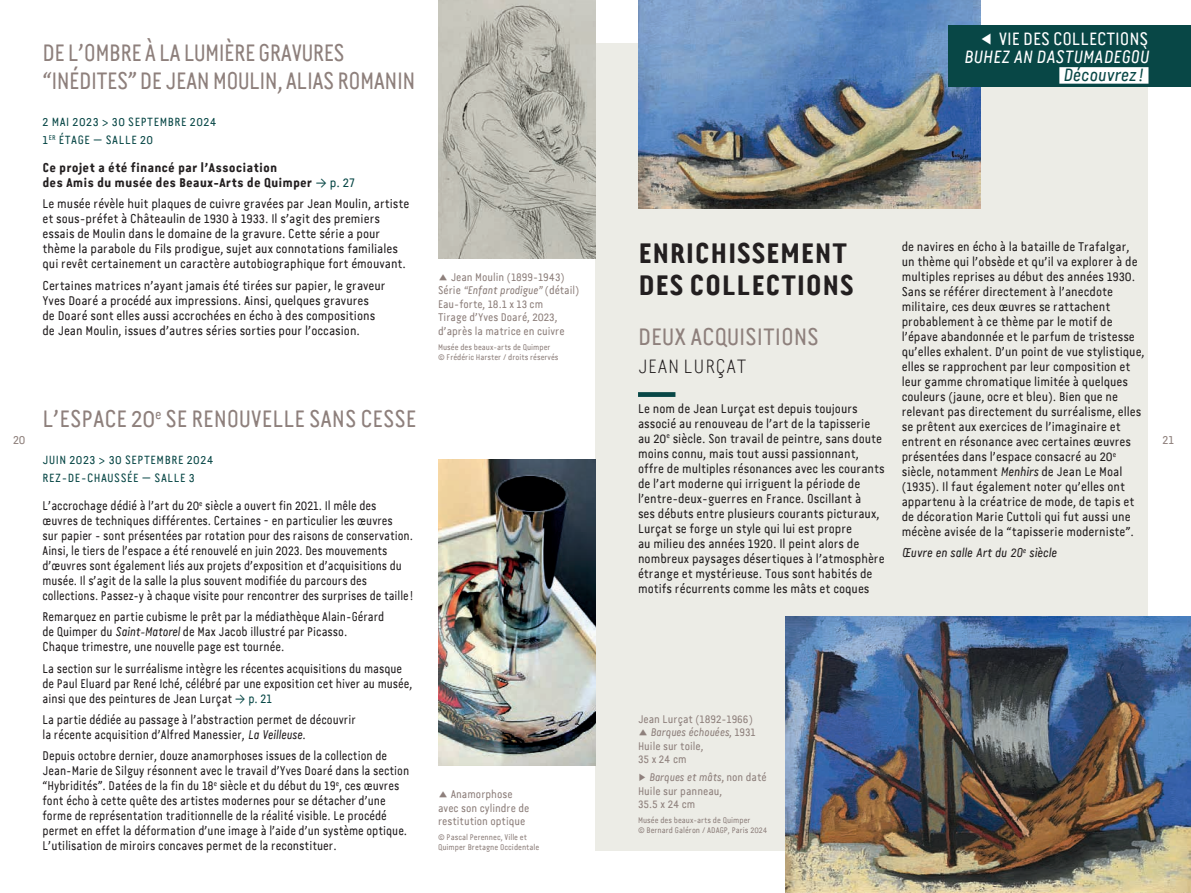
<style>
.page{position:relative;width:1191px;height:893px;background:#fff}
.page>*{position:absolute;margin:0;border:0;box-sizing:border-box;transform-origin:0 0}
.t1{font:700 28.5px/31.5px "Van Condensed LF";letter-spacing:-.005em;color:#231f20}
.t2{font:24px/28.5px "Van Condensed LF";letter-spacing:-.025em;color:#8e807c;scale:.95 1}
.t3{font:24px "Van Condensed LF";letter-spacing:-.005em;color:#8e807c}
.t4{font:300 19.5px "Van Condensed Light LF";letter-spacing:.035em;color:#231f20}
.t5{font:italic 18px "Van Condensed LF";letter-spacing:-.005em;color:#fff}
.t6{font:18px "Van Condensed LF";letter-spacing:-.005em;color:#fff}
.t7{font:italic 18px "Van Condensed LF";letter-spacing:-.005em;color:#084746}
.t8{font:12.75px/15px "Van Condensed LF";color:#231f20}
.t9{font:12.75px/15px "Van Condensed LF";color:#231f20;scale:.93 1}
.t10{font:700 12.75px/15px "Van Condensed LF";color:#231f20}
.t11{font:italic 12.75px "Van Condensed LF";color:#231f20}
.t12{font:12px/18px "Van Condensed LF";letter-spacing:.045em;color:#084746}
.t13{font:12px "Van Condensed LF";color:#8e807c}
.t14{font:11.25px/13.5px "Van Condensed LF";color:#8e807c}
.t15{font:italic 11.25px "Van Condensed LF";color:#8e807c}
.t16{font:8.25px/10.5px "Van Condensed LF";color:#8e807c}
.s1{font-family:"Calibri";font-weight:400;color:#084746}
.s2{font-weight:400;color:#084746}
.s3{font-style:italic}
.s4{font-family:"Calibri";color:#084746}
.s5{color:#084746}
.s6{font-style:normal}
</style>
<div class="page">
<div style="left:595px;top:43px;width:553px;height:807px;background:#ecece6"></div>
<img style="left:438px;top:0;width:157px;height:258px">
<img style="left:438px;top:459px;width:157px;height:306px">
<div style="left:638px;top:392px;width:37px;height:5px;background:#084746"></div>
<img style="left:785px;top:617px;width:406px;height:276px">
<img style="left:638px;top:0;width:342px;height:208px">
<div style="left:948px;top:26px;width:243px;height:61px;background:#084746"></div>
<div style="left:1059px;top:67px;width:89px;height:17px;background:#fff"></div>
<h3 class="t6" style="left:998px;top:28px;width:151px">VIE DES COLLECTIONS</h3>
<h3 class="t5" style="left:963px;top:45px;width:186px">BUHEZ AN DASTUMADEGOÙ</h3>
<h3 class="t7" style="left:1062px;top:64px;width:82px">Découvrez !</h3>
<h2 class="t2" style="left:43px;top:38px;width:394px">DE L’OMBRE À LA LUMIÈRE GRAVURES “INÉDITES” DE JEAN MOULIN, ALIAS ROMANIN</h2>
<p class="t12" style="left:43px;top:113px;width:176px">2 MAI 2023 &gt; 30 SEPTEMBRE 2024<br>1<sup>ER</sup> ÉTAGE — SALLE 20</p>
<p class="t10" style="left:43px;top:160px;width:314px">Ce projet a été financé par l’Association<br>des Amis du musée des Beaux-Arts de Quimper <span class="s1">→</span> <span class="s2">p. 27</span></p>
<p class="t8" style="left:43px;top:196px;width:368px">Le musée révèle huit plaques de cuivre gravées par Jean Moulin, artiste et sous-préfet à Châteaulin de 1930 à 1933. Il s’agit des premiers essais de Moulin dans le domaine de la gravure. Cette série a pour thème la parabole du Fils prodigue, sujet aux connotations familiales qui revêt certainement un caractère autobiographique fort émouvant.</p>
<p class="t8" style="left:43px;top:278px;width:345px">Certaines matrices n’ayant jamais été tirées sur papier, le graveur Yves Doaré a procédé aux impressions. Ainsi, quelques gravures<br>de Doaré sont elles aussi accrochées en écho à des compositions de Jean Moulin, issues d’autres séries sorties pour l’occasion.</p>
<p class="t8" style="left:901px;top:239px;width:244px">de navires en écho à la bataille de Trafalgar, un thème qui l’obsède et qu’il va explorer à de multiples reprises au début des années 1930.<br>Sans se référer directement à l’anecdote militaire, ces deux œuvres se rattachent probablement à ce thème par le motif de l’épave abandonnée et le parfum de tristesse qu’elles exhalent. D’un point de vue stylistique, elles se rapprochent par leur composition et leur gamme chromatique limitée à quelques couleurs (jaune, ocre et bleu). Bien que ne relevant pas directement du surréalisme, elles se prêtent aux exercices de l’imaginaire et entrent en résonance avec certaines œuvres présentées dans l’espace consacré au 20<sup>e </sup>siècle, notamment <span class="s3">Menhirs</span> de Jean Le Moal (1935). Il faut également noter qu’elles ont appartenu à la créatrice de mode, de tapis et de décoration Marie Cuttoli qui fut aussi une mécène avisée de la “tapisserie moderniste”.</p>
<p class="t11" style="left:901px;top:545px;width:157px">Œuvre en salle Art du 20<sup>e</sup> siècle</p>
<h1 class="t1" style="left:638px;top:238px;width:218px">ENRICHISSEMENT<br>DES COLLECTIONS</h1>
<h2 class="t3" style="left:638px;top:321px;width:183px">DEUX ACQUISITIONS</h2>
<h3 class="t4" style="left:638px;top:355px;width:110px">JEAN LURÇAT</h3>
<p class="t8" style="left:638px;top:401px;width:248px">Le nom de Jean Lurçat est depuis toujours associé au renouveau de l’art de la tapisserie au 20<sup>e</sup> siècle. Son travail de peintre, sans doute moins connu, mais tout aussi passionnant, offre de multiples résonances avec les courants de l’art moderne qui irriguent la période de l’entre-deux-guerres en France. Oscillant à<br>ses débuts entre plusieurs courants picturaux, Lurçat se forge un style qui lui est propre<br>au milieu des années 1920. Il peint alors de nombreux paysages désertiques à l’atmosphère étrange et mystérieuse. Tous sont habités de motifs récurrents comme les mâts et coques</p>
<p class="t14" style="left:438px;top:270px;width:143px;text-indent:13px">Jean Moulin (1899-1943)<br>Série <span class="s3">“Enfant prodigue”</span> (détail)<br>Eau-forte, 18.1 x 13 cm<br>Tirage d’Yves Doaré, 2023, d’après la matrice en cuivre</p>
<p class="t16" style="left:438px;top:341px;width:122px">Musée des beaux-arts de Quimper © Frédéric Harster / droits réservés</p>
<h2 class="t3" style="left:43px;top:404px;width:375px">L’ESPACE 20<sup>e</sup> SE RENOUVELLE SANS CESSE</h2>
<p class="t12" style="left:43px;top:451px;width:173px">JUIN 2023 &gt; 30 SEPTEMBRE 2024<br>REZ-DE-CHAUSSÉE — SALLE 3</p>
<p class="t9" style="left:43px;top:498px;width:400px">L’accrochage dédié à l’art du 20<sup>e</sup> siècle a ouvert fin 2021. Il mêle des œuvres de techniques différentes. Certaines – en particulier les œuvres<br>sur papier - sont présentées par rotation pour des raisons de conservation.<br>Ainsi, le tiers de l’espace a été renouvelé en juin 2023. Des mouvements d’œuvres sont également liés aux projets d’exposition et d’acquisitions du musée. Il s’agit de la salle la plus souvent modifiée du parcours des collections. Passez-y à chaque visite pour rencontrer des surprises de taille !</p>
<p class="t9" style="left:43px;top:609px;width:369px">Remarquez en partie cubisme le prêt par la médiathèque Alain-Gérard de Quimper du <span class="s3">Saint-Matorel</span> de Max Jacob illustré par Picasso.<br>Chaque trimestre, une nouvelle page est tournée.</p>
<p class="t9" style="left:43px;top:661px;width:399px">La section sur le surréalisme intègre les récentes acquisitions du masque de Paul Eluard par René Iché, célébré par une exposition cet hiver au musée, ainsi que des peintures de Jean Lurçat <span class="s4">→</span> <span class="s5">p. 21</span></p>
<p class="t9" style="left:43px;top:712px;width:338px">La partie dédiée au passage à l’abstraction permet de découvrir la récente acquisition d’Alfred Manessier, <span class="s3">La Veilleuse</span>.</p>
<p class="t9" style="left:43px;top:748px;width:396px">Depuis octobre dernier, douze anamorphoses issues de la collection de Jean-Marie de Silguy résonnent avec le travail d’Yves Doaré dans la section “Hybridités”. Datées de la fin du 18<sup>e</sup> siècle et du début du 19<sup>e</sup>, ces œuvres font écho à cette quête des artistes modernes pour se détacher d’une forme de représentation traditionnelle de la réalité visible. Le procédé permet en effet la déformation d’une image à l’aide d’un système optique.<br>L’utilisation de miroirs concaves permet de la reconstituer.</p>
<p class="t13" style="left:13px;top:432px;width:14px">20</p>
<p class="t13" style="left:1162px;top:432px;width:13px">21</p>
<p class="t14" style="left:638px;top:712px;width:116px">Jean Lurçat (1892-1966)</p>
<p class="t15" style="left:650px;top:725px;width:107px">Barques échouées<span class="s6">, 1931</span></p>
<p class="t14" style="left:638px;top:739px;width:67px">Huile sur toile,</p>
<p class="t14" style="left:638px;top:753px;width:50px">35 x 24 cm</p>
<p class="t14" style="left:638px;top:770px;width:130px;text-indent:11px"><span class="s3">Barques et mâts,</span> non daté<br>Huile sur panneau,<br>35.5 x 24 cm</p>
<p class="t16" style="left:638px;top:815px;width:131px">Musée des beaux-arts de Quimper<br>© Bernard Galéron / ADAGP, Paris 2024</p>
<p class="t14" style="left:438px;top:787px;width:93px;text-align:center">Anamorphose<br>avec son cylindre de restitution optique</p>
<p class="t16" style="left:438px;top:832px;width:103px">© Pascal Perennec, Ville et<br>Quimper Bretagne Occidentale</p>
</div>
